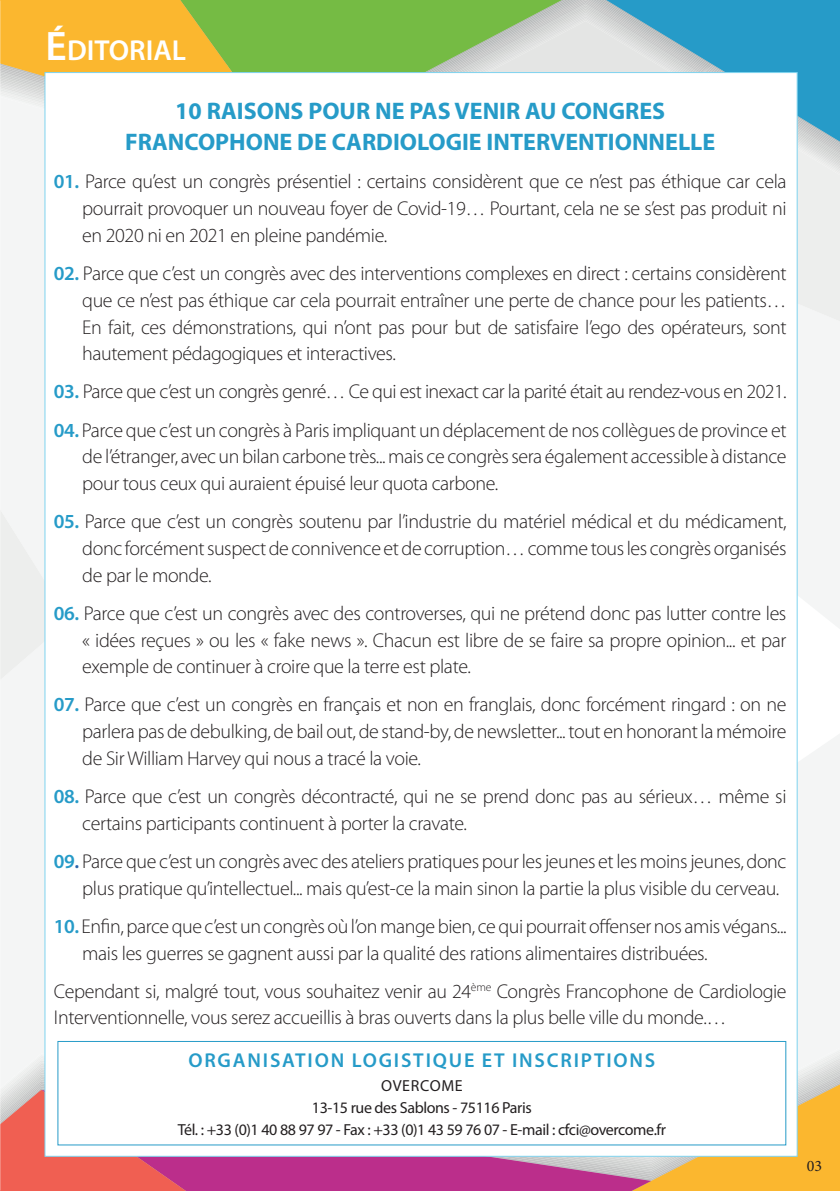
<style>
.page{position:relative;width:840px;height:1191px;background:#fff}
.page>*{position:absolute;margin:0;border:0;box-sizing:border-box;transform-origin:0 0}
.t1{font:600 29px "Myriad Pro";color:#fff}
.t2{font:700 24px/30.8px "Myriad Pro";color:#269bc8;text-align:center}
.t3{font:600 20.2px "Myriad Pro";letter-spacing:.09em;color:#269bc8}
.t4{font:300 20px/26.8px "Myriad Pro";letter-spacing:-.02em;color:#231f20;text-align:justify}
.t5{font:16px/22px "Myriad Pro";letter-spacing:-.025em;color:#231f20;text-align:center}
.t6{font:16px "Minion Pro";color:#231f20}
.s1{font-size:41.4px}
.s2{font-weight:600;color:#269bc8}
.s3{font-weight:600;color:#2b63ab}
</style>
<div class="page">
<svg style="left:797px;top:321px;width:42px;height:308px;fill:#f4f5f5"></svg>
<svg style="left:797px;top:733px;width:42px;height:314px;fill:#f4f5f5"></svg>
<div style="left:1px;top:680px;width:44px;height:373px;background:#f4f5f5"></div>
<div style="left:1px;top:179px;width:44px;height:330px;background:#f4f5f5"></div>
<div style="left:0;top:509px;width:45px;height:171px;background:#edeeed"></div>
<div style="left:797px;top:179px;width:42px;height:142px;background:#edeeed"></div>
<svg style="left:650px;top:1084px;width:189px;height:107px;background:#f3ba45"></svg>
<svg style="left:426px;top:1156px;width:224px;height:35px;background:#be5a9c"></svg>
<svg style="left:0;top:1053px;width:426px;height:138px;background:#d35a81"></svg>
<svg style="left:1px;top:0;width:838px;height:179px;background:#75b8d1"></svg>
<svg style="left:285px;top:0;width:276px;height:72px;background:#8bc166"></svg>
<svg style="left:0;top:0;width:285px;height:146px;background:#d9bf4f"></svg>
<div style="left:45px;top:72px;width:752px;height:1084px;background:#fff"></div>
<div style="left:58px;top:1041px;width:727px;height:104px;border:1px solid #269bc8"></div>
<h1 class="t1" style="left:45px;top:31px;width:142px"><span class="s1">É</span>DITORIAL</h1>
<p class="t2" style="left:125px;top:95px;width:591px">10 RAISONS POUR NE PAS VENIR AU CONGRES<br>FRANCOPHONE DE CARDIOLOGIE INTERVENTIONNELLE</p>
<p class="t4" style="left:82px;top:168px;width:705px;text-indent:-28px"><span class="s2">01.</span> Parce qu’est un congrès présentiel : certains considèrent que ce n’est pas éthique car cela pourrait provoquer un nouveau foyer de Covid-19… Pourtant, cela ne se s’est pas produit ni en 2020 ni en 2021 en pleine pandémie.</p>
<p class="t4" style="left:82px;top:260px;width:705px;text-indent:-28px"><span class="s2">02.</span> Parce que c’est un congrès avec des interventions complexes en direct : certains considèrent que ce n’est pas éthique car cela pourrait entraîner une perte de chance pour les patients… En fait, ces démonstrations, qui n’ont pas pour but de satisfaire l’ego des opérateurs, sont hautement pédagogiques et interactives.</p>
<p class="t4" style="left:54px;top:378px;width:733px"><span class="s2">03.</span> Parce que c’est un congrès genré… Ce qui est inexact car la parité était au rendez-vous en 2021.</p>
<p class="t4" style="left:82px;top:416px;width:705px;text-indent:-28px"><span class="s2">04.</span> Parce que c’est un congrès à Paris impliquant un déplacement de nos collègues de province et de l’étranger, avec un bilan carbone très... mais ce congrès sera également accessible à distance pour tous ceux qui auraient épuisé leur quota carbone.</p>
<p class="t4" style="left:82px;top:508px;width:705px;text-indent:-28px"><span class="s2">05.</span> Parce que c’est un congrès soutenu par l’industrie du matériel médical et du médicament, donc forcément suspect de connivence et de corruption… comme tous les congrès organisés de par le monde.</p>
<p class="t4" style="left:82px;top:599px;width:705px;text-indent:-28px"><span class="s2">06.</span> Parce que c’est un congrès avec des controverses, qui ne prétend donc pas lutter contre les « idées reçues » ou les « fake news ». Chacun est libre de se faire sa propre opinion... et par exemple de continuer à croire que la terre est plate.</p>
<p class="t4" style="left:82px;top:691px;width:705px;text-indent:-28px"><span class="s2">07.</span> Parce que c’est un congrès en français et non en franglais, donc forcément ringard : on ne parlera pas de debulking, de bail out, de stand-by, de newsletter... tout en honorant la mémoire de Sir William Harvey qui nous a tracé la voie.</p>
<p class="t4" style="left:82px;top:783px;width:705px;text-indent:-28px"><span class="s2">08.</span> Parce que c’est un congrès décontracté, qui ne se prend donc pas au sérieux… même si certains participants continuent à porter la cravate.</p>
<p class="t4" style="left:82px;top:847px;width:705px;text-indent:-28px"><span class="s2">09</span><span class="s3">.</span> Parce que c’est un congrès avec des ateliers pratiques pour les jeunes et les moins jeunes, donc plus pratique qu’intellectuel... mais qu’est-ce la main sinon la partie la plus visible du cerveau.</p>
<p class="t4" style="left:82px;top:912px;width:705px;text-indent:-28px"><span class="s2">10.</span> Enfin, parce que c’est un congrès où l’on mange bien, ce qui pourrait offenser nos amis végans... mais les guerres se gagnent aussi par la qualité des rations alimentaires distribuées.</p>
<p class="t4" style="left:54px;top:977px;width:733px">Cependant si, malgré tout, vous souhaitez venir au 24<sup>ème</sup> Congrès Francophone de Cardiologie<br>Interventionnelle, vous serez accueillis à bras ouverts dans la plus belle ville du monde.…</p>
<p class="t3" style="left:188px;top:1047px;width:468px">ORGANISATION LOGISTIQUE ET INSCRIPTIONS</p>
<p class="t5" style="left:177px;top:1074px;width:489px">OVERCOME<br>13-15 rue des Sablons - 75116 Paris<br>Tél. : +33 (0)1 40 88 97 97 - Fax : +33 (0)1 43 59 76 07 - E-mail : cfci@overcome.fr</p>
<p class="t6" style="left:806px;top:1154px;width:17px">03</p>
</div>
